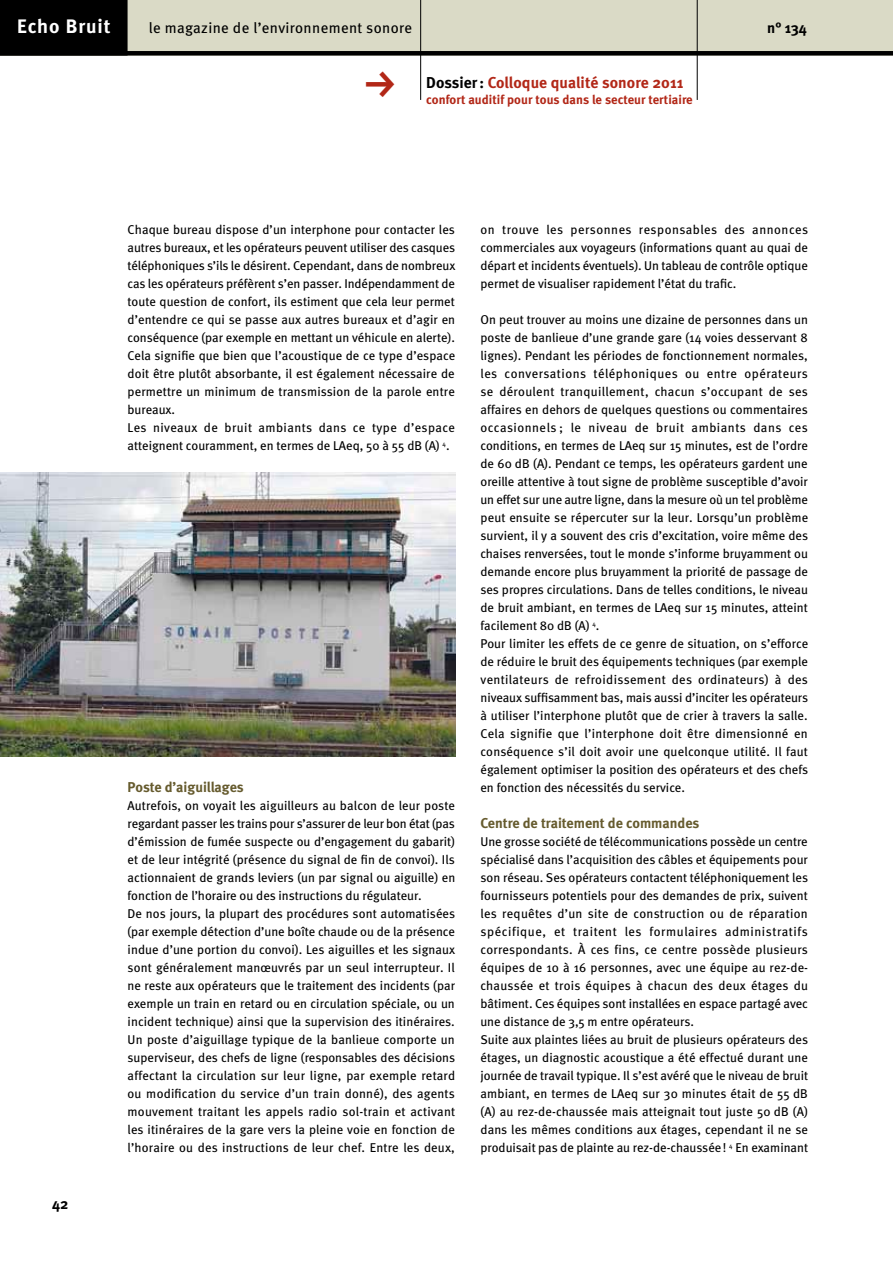
<style>
.page{position:relative;width:893px;height:1263px;background:#fff}
.page>*{position:absolute;margin:0;border:0;box-sizing:border-box;transform-origin:0 0}
.t1{font:45px "FF Dingbests";color:#b22717}
.t2{font:700 19.5px "Meta";letter-spacing:.05em;color:#fff}
.t3{font:700 15.75px "Meta";letter-spacing:.005em;color:#b22717}
.t4{font:15px "Meta";letter-spacing:.025em;color:#000}
.t5{font:700 15px "Meta";color:#000}
.t6{font:700 14.25px "Meta";color:#665b2e}
.t7{font:12.75px/18px "Meta";color:#000}
.t8{font:700 12.75px "Meta";letter-spacing:.005em;color:#b22717}
.s1{color:#000}
</style>
<div class="page">
<div style="left:0;top:0;width:893px;height:56px;background:#dadac6"></div>
<div style="left:0;top:0;width:128px;height:56px;background:#000"></div>
<hr style="left:420px;top:0;width:1px;height:100px;background:#000">
<hr style="left:697px;top:0;width:1px;height:100px;background:#000">
<div style="left:0;top:51px;width:893px;height:5px;background:#000"></div>
<img style="left:0;top:472px;width:455px;height:285px">
<h2 class="t2" style="left:17px;top:15px;width:95px">Echo Bruit</h2>
<p class="t5" style="left:767px;top:19px;width:41px">n° 134</p>
<h1 class="t1" style="left:356px;top:101px;width:35px;rotate:-90deg">g</h1>
<p class="t3" style="left:426px;top:73px;width:259px"><span class="s1">Dossier:</span> Colloque qualité sonore 2011</p>
<p class="t8" style="left:426px;top:92px;width:268px">confort auditif pour tous dans le secteur tertiaire</p>
<p class="t4" style="left:149px;top:19px;width:265px">le magazine de l’environnement sonore</p>
<p class="t5" style="left:52px;top:1195px;width:18px">42</p>
<p class="t7" style="left:128px;top:220px;width:329px">Chaque bureau dispose d’un interphone pour contacter les autres bureaux, et les opérateurs peuvent utiliser des casques téléphoniques s’ils le désirent. Cependant, dans de nombreux cas les opérateurs préfèrent s’en passer. Indépendamment de toute question de confort, ils estiment que cela leur permet d’entendre ce qui se passe aux autres bureaux et d’agir en conséquence (par exemple en mettant un véhicule en alerte).<br>Cela signifie que bien que l’acoustique de ce type d’espace doit être plutôt absorbante, il est également nécessaire de permettre un minimum de transmission de la parole entre bureaux.<br>Les niveaux de bruit ambiants dans ce type d’espace atteignent couramment, en termes de LAeq, 50 à 55 dB (A) <sup>4</sup>.</p>
<p class="t6" style="left:128px;top:779px;width:118px">Poste d’aiguillages</p>
<p class="t7" style="left:128px;top:796px;width:329px">Autrefois, on voyait les aiguilleurs au balcon de leur poste regardant passer les trains pour s’assurer de leur bon état (pas d’émission de fumée suspecte ou d’engagement du gabarit) et de leur intégrité (présence du signal de fin de convoi). Ils actionnaient de grands leviers (un par signal ou aiguille) en fonction de l’horaire ou des instructions du régulateur.<br>De nos jours, la plupart des procédures sont automatisées (par exemple détection d’une boîte chaude ou de la présence indue d’une portion du convoi). Les aiguilles et les signaux sont généralement manœuvrés par un seul interrupteur. Il ne reste aux opérateurs que le traitement des incidents (par exemple un train en retard ou en circulation spéciale, ou un incident technique) ainsi que la supervision des itinéraires.<br>Un poste d’aiguillage typique de la banlieue comporte un superviseur, des chefs de ligne (responsables des décisions affectant la circulation sur leur ligne, par exemple retard ou modification du service d’un train donné), des agents mouvement traitant les appels radio sol-train et activant les itinéraires de la gare vers la pleine voie en fonction de l’horaire ou des instructions de leur chef. Entre les deux,</p>
<p class="t7" style="left:480px;top:220px;width:329px;text-align:justify">on trouve les personnes responsables des annonces commerciales aux voyageurs (informations quant au quai de départ et incidents éventuels). Un tableau de contrôle optique permet de visualiser rapidement l’état du trafic.</p>
<p class="t7" style="left:480px;top:310px;width:329px">On peut trouver au moins une dizaine de personnes dans un poste de banlieue d’une grande gare (14 voies desservant 8 lignes). Pendant les périodes de fonctionnement normales, les conversations téléphoniques ou entre opérateurs se déroulent tranquillement, chacun s’occupant de ses affaires en dehors de quelques questions ou commentaires occasionnels ; le niveau de bruit ambiants dans ces conditions, en termes de LAeq sur 15 minutes, est de l’ordre de 60 dB (A). Pendant ce temps, les opérateurs gardent une oreille attentive à tout signe de problème susceptible d’avoir un effet sur une autre ligne, dans la mesure où un tel problème peut ensuite se répercuter sur la leur. Lorsqu’un problème survient, il y a souvent des cris d’excitation, voire même des chaises renversées, tout le monde s’informe bruyamment ou demande encore plus bruyamment la priorité de passage de ses propres circulations. Dans de telles conditions, le niveau de bruit ambiant, en termes de LAeq sur 15 minutes, atteint facilement 80 dB (A) <sup>4</sup>.<br>Pour limiter les effets de ce genre de situation, on s’efforce de réduire le bruit des équipements techniques (par exemple ventilateurs de refroidissement des ordinateurs) à des niveaux suffisamment bas, mais aussi d’inciter les opérateurs à utiliser l’interphone plutôt que de crier à travers la salle.<br>Cela signifie que l’interphone doit être dimensionné en conséquence s’il doit avoir une quelconque utilité. Il faut également optimiser la position des opérateurs et des chefs en fonction des nécessités du service.</p>
<p class="t6" style="left:480px;top:815px;width:220px">Centre de traitement de commandes</p>
<p class="t7" style="left:480px;top:832px;width:329px">Une grosse société de télécommunications possède un centre spécialisé dans l’acquisition des câbles et équipements pour son réseau. Ses opérateurs contactent téléphoniquement les fournisseurs potentiels pour des demandes de prix, suivent les requêtes d’un site de construction ou de réparation spécifique, et traitent les formulaires administratifs correspondants. À ces fins, ce centre possède plusieurs équipes de 10 à 16 personnes, avec une équipe au rez-de&shy;chaussée et trois équipes à chacun des deux étages du bâtiment. Ces équipes sont installées en espace partagé avec une distance de 3,5 m entre opérateurs.<br>Suite aux plaintes liées au bruit de plusieurs opérateurs des étages, un diagnostic acoustique a été effectué durant une journée de travail typique. Il s’est avéré que le niveau de bruit ambiant, en termes de LAeq sur 30 minutes était de 55 dB (A) au rez-de-chaussée mais atteignait tout juste 50 dB (A) dans les mêmes conditions aux étages, cependant il ne se produisait pas de plainte au rez-de-chaussée! <sup>4</sup> En examinant</p>
</div>
